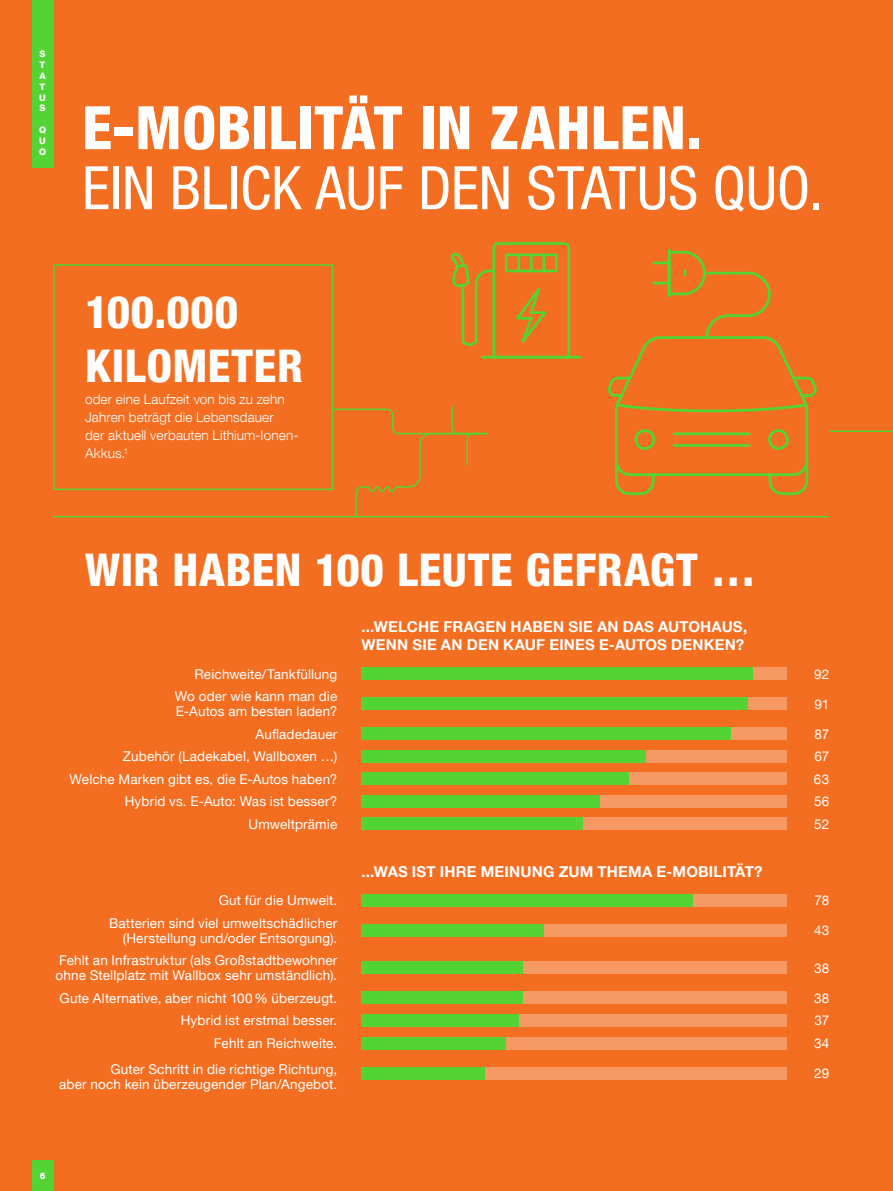
<style>
.page{position:relative;width:893px;height:1191px;background:#f36e21}
.page>*{position:absolute;margin:0;border:0;box-sizing:border-box;transform-origin:0 0}
.t1{font:condensed 60px "Helvetica Neue LT Com";color:#fff}
.t2{font:800 condensed 60px "Helvetica Neue LT Com";letter-spacing:.005em;color:#fff}
.t3{font:800 condensed 45px/54px "Helvetica Neue LT Com";letter-spacing:.015em;color:#fff}
.t4{font:700 15px/18px "Helvetica Neue LT Com";letter-spacing:.015em;color:#fff}
.t5{font:13.5px/22.5px "Helvetica Neue LT Com";letter-spacing:.01em;color:#fff;text-align:right}
.t6{font:300 13.5px/18px "Helvetica Neue LT Com";letter-spacing:.01em;color:#fff}
.t7{font:800 9px/10.8px "Helvetica Neue LT Com";color:#fff;text-align:justify}
</style>
<div class="page">
<div style="left:361px;top:667px;width:426px;height:13px;background:#f69963"></div>
<div style="left:361px;top:667px;width:392px;height:13px;background:#54d335"></div>
<div style="left:361px;top:697px;width:426px;height:13px;background:#f69963"></div>
<div style="left:361px;top:697px;width:387px;height:13px;background:#54d335"></div>
<div style="left:361px;top:727px;width:426px;height:13px;background:#f69963"></div>
<div style="left:361px;top:727px;width:370px;height:13px;background:#54d335"></div>
<div style="left:361px;top:750px;width:426px;height:12px;background:#f69963"></div>
<div style="left:361px;top:750px;width:285px;height:12px;background:#54d335"></div>
<div style="left:361px;top:772px;width:426px;height:13px;background:#f69963"></div>
<div style="left:361px;top:772px;width:268px;height:13px;background:#54d335"></div>
<div style="left:361px;top:795px;width:426px;height:12px;background:#f69963"></div>
<div style="left:361px;top:795px;width:239px;height:12px;background:#54d335"></div>
<div style="left:361px;top:817px;width:426px;height:13px;background:#f69963"></div>
<div style="left:361px;top:817px;width:222px;height:13px;background:#54d335"></div>
<div style="left:361px;top:894px;width:426px;height:12px;background:#f69963"></div>
<div style="left:361px;top:894px;width:332px;height:12px;background:#54d335"></div>
<div style="left:361px;top:924px;width:426px;height:12px;background:#f69963"></div>
<div style="left:361px;top:924px;width:183px;height:12px;background:#54d335"></div>
<div style="left:361px;top:961px;width:426px;height:13px;background:#f69963"></div>
<div style="left:361px;top:961px;width:162px;height:13px;background:#54d335"></div>
<div style="left:361px;top:991px;width:426px;height:13px;background:#f69963"></div>
<div style="left:361px;top:991px;width:162px;height:13px;background:#54d335"></div>
<div style="left:361px;top:1014px;width:426px;height:12px;background:#f69963"></div>
<div style="left:361px;top:1014px;width:158px;height:12px;background:#54d335"></div>
<div style="left:361px;top:1036px;width:426px;height:13px;background:#f69963"></div>
<div style="left:361px;top:1036px;width:145px;height:13px;background:#54d335"></div>
<div style="left:361px;top:1066px;width:426px;height:13px;background:#f69963"></div>
<div style="left:361px;top:1066px;width:124px;height:13px;background:#54d335"></div>
<svg style="left:829px;top:430px;width:64px;height:2px"></svg>
<svg style="left:332px;top:406px;width:156px;height:110px"></svg>
<hr style="left:481px;top:356px;width:100px;height:2px;background:#54d335">
<svg style="left:451px;top:242px;width:119px;height:116px"></svg>
<hr style="left:517px;top:253px;width:3px;height:19px;background:#54d335">
<hr style="left:530px;top:253px;width:3px;height:19px;background:#54d335">
<hr style="left:542px;top:253px;width:3px;height:19px;background:#54d335">
<hr style="left:668px;top:249px;width:3px;height:48px;background:#54d335">
<svg style="left:607px;top:251px;width:210px;height:244px"></svg>
<div style="left:53px;top:264px;width:280px;height:226px;border:2px solid #54d335"></div>
<hr style="left:53px;top:516px;width:776px;height:1px;background:#54d335">
<div style="left:32px;top:0;width:21px;height:167px;background:#54d335"></div>
<div style="left:32px;top:1160px;width:21px;height:31px;background:#54d335"></div>
<p class="t7" style="left:39px;top:49px;width:8px">S T A T U S</p>
<p class="t7" style="left:39px;top:124px;width:9px">Q U O</p>
<h1 class="t2" style="left:82px;top:91px;width:621px">E-MOBILITÄT IN ZAHLEN.</h1>
<h1 class="t1" style="left:82px;top:153px;width:742px">EIN BLICK AUF DEN STATUS QUO.</h1>
<h2 class="t3" style="left:85px;top:284px;width:219px">100.000<br>KILOMETER</h2>
<p class="t6" style="left:85px;top:390px;width:215px">oder eine Laufzeit von bis zu zehn<br>Jahren beträgt die Lebensdauer<br>der aktuell verbauten Lithium-Ionen-<br>Akkus.<sup>1</sup></p>
<h2 class="t3" style="left:85px;top:542px;width:672px">WIR HABEN 100 LEUTE GEFRAGT …</h2>
<p class="t5" style="left:175px;top:662px;width:164px">Reichweite/Tankfüllung<br>Wo oder wie kann man die</p>
<p class="t5" style="left:70px;top:700px;width:269px">E-Autos am besten laden?<br>Aufladedauer<br>Zubehör (Ladekabel, Wallboxen …)<br>Welche Marken gibt es, die E-Autos haben?<br>Hybrid vs. E-Auto: Was ist besser?<br>Umweltprämie</p>
<p class="t5" style="left:109px;top:889px;width:230px">Gut für die Umwelt.<br>Batterien sind viel umweltschädlicher</p>
<p class="t5" style="left:59px;top:926px;width:280px">(Herstellung und/oder Entsorgung).<br>Fehlt an Infrastruktur (als Großstadtbewohner</p>
<p class="t5" style="left:56px;top:964px;width:283px">ohne Stellplatz mit Wallbox sehr umständlich).<br>Gute Alternative, aber nicht 100% überzeugt.<br>Hybrid ist erstmal besser.<br>Fehlt an Reichweite.</p>
<p class="t5" style="left:59px;top:1060px;width:280px;line-height:15px">Guter Schritt in die richtige Richtung,<br>aber noch kein überzeugender Plan/Angebot.</p>
<p class="t4" style="left:361px;top:617px;width:387px">...WELCHE FRAGEN HABEN SIE AN DAS AUTOHAUS,<br>WENN SIE AN DEN KAUF EINES E-AUTOS DENKEN?</p>
<p class="t4" style="left:361px;top:862px;width:402px">...WAS IST IHRE MEINUNG ZUM THEMA E-MOBILITÄT?</p>
<p class="t7" style="left:40px;top:1169px;width:7px">6</p>
<p class="t5" style="left:814px;top:662px;width:17px">92</p>
<p class="t5" style="left:814px;top:692px;width:16px">91</p>
<p class="t5" style="left:814px;top:722px;width:17px;text-align:justify">87<br>67<br>63<br>56<br>52</p>
<p class="t5" style="left:814px;top:889px;width:16px">78</p>
<p class="t5" style="left:814px;top:919px;width:17px">43</p>
<p class="t5" style="left:814px;top:956px;width:17px">38</p>
<p class="t5" style="left:814px;top:986px;width:17px;text-align:justify">38<br>37<br>34</p>
<p class="t5" style="left:814px;top:1061px;width:17px">29</p>
</div>
